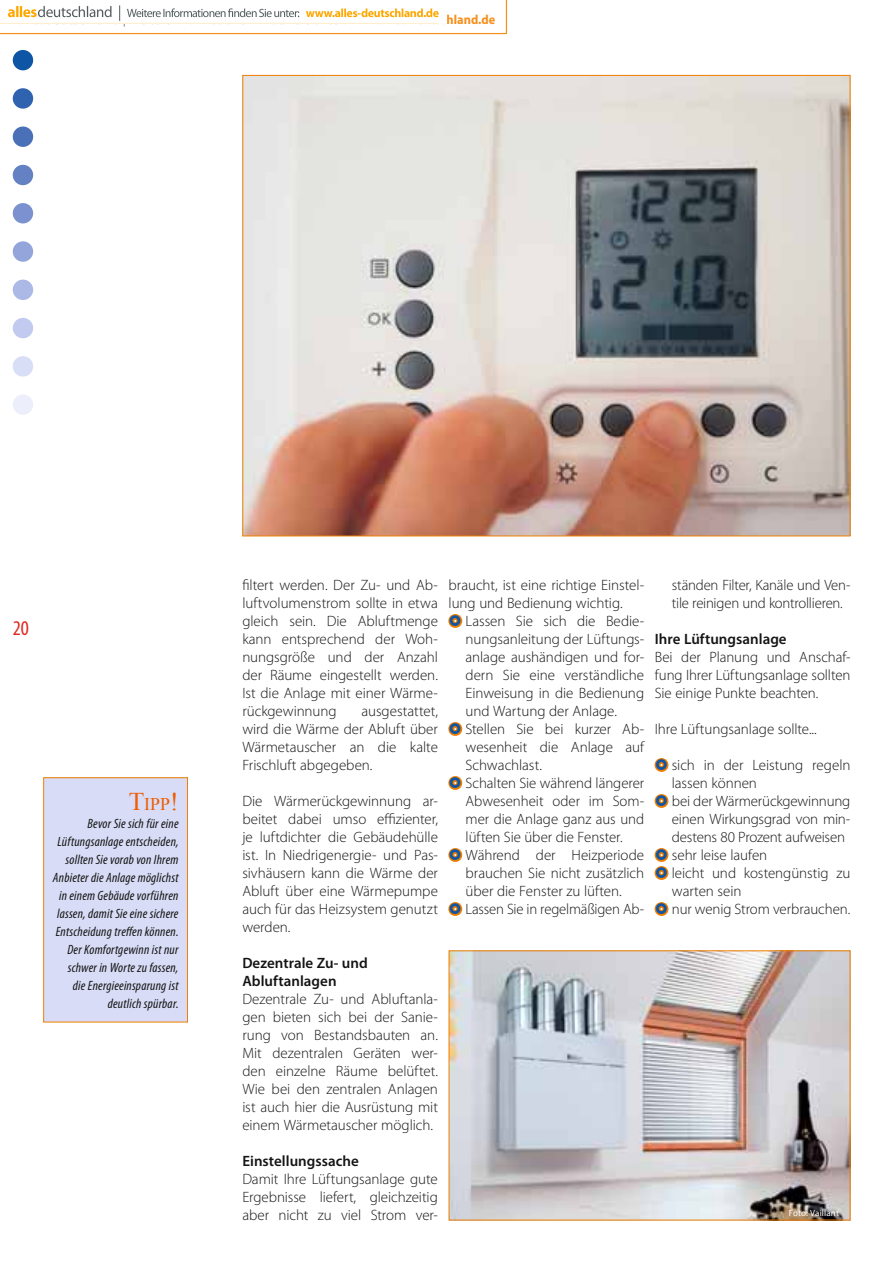
<style>
.page{position:relative;width:893px;height:1263px;background:#fff}
.page>*{position:absolute;margin:0;border:0;box-sizing:border-box;transform-origin:0 0}
.t1{font:condensed 21px "Myriad Pro";color:#de2921}
.t2{font:17.85px "Times New Roman";color:#ed5d04}
.t3{font:300 15px/18px "Myriad Pro";letter-spacing:-.005em;color:#131413;text-align:justify}
.t4{font:600 15px/18px "Myriad Pro";color:#131413}
.t5{font:italic condensed 13.5px/18px "Myriad Pro";letter-spacing:.015em;color:#131413;text-align:right}
.t6{font:9px "Myriad Pro";letter-spacing:.015em;color:#fff}
.s1{font-size:25.5px}
</style>
<div class="page">
<div style="left:13px;top:50px;width:20px;height:20px;background:#0e56a5;border-radius:50%"></div>
<div style="left:13px;top:88px;width:20px;height:21px;background:#3063af;border-radius:50%"></div>
<div style="left:13px;top:126px;width:20px;height:21px;background:#4a71b8;border-radius:50%"></div>
<div style="left:13px;top:165px;width:20px;height:20px;background:#6381c3;border-radius:50%"></div>
<div style="left:13px;top:203px;width:20px;height:20px;background:#7c92d0;border-radius:50%"></div>
<div style="left:13px;top:241px;width:20px;height:21px;background:#94a5dc;border-radius:50%"></div>
<div style="left:13px;top:280px;width:20px;height:20px;background:#acb9e7;border-radius:50%"></div>
<div style="left:13px;top:318px;width:20px;height:20px;background:#c2caef;border-radius:50%"></div>
<div style="left:13px;top:356px;width:20px;height:21px;background:#d7def6;border-radius:50%"></div>
<div style="left:13px;top:394px;width:20px;height:21px;background:#eceefb;border-radius:50%"></div>
<img style="left:244px;top:77px;width:604px;height:457px">
<div style="left:44px;top:778px;width:143px;height:244px;background:#d8dcf6"></div>
<div style="left:43px;top:777px;width:145px;height:245px;border:1px solid #f17e00"></div>
<img style="left:451px;top:952px;width:397px;height:266px">
<svg style="left:0;top:0;width:507px;height:34px"></svg>
<img style="left:0;top:0;width:446px;height:24px">
<h1 class="t1" style="left:13px;top:621px;width:18px">20</h1>
<p class="t2" style="left:129px;top:794px;width:51px"><span class="s1">T</span>IPP<span class="s1">!</span></p>
<p class="t5" style="left:53px;top:815px;width:127px">Bevor Sie sich für eine<br>Lüftungsanlage entscheiden, sollten Sie vorab von Ihrem<br>Anbieter die Anlage möglichst in einem Gebäude vorführen lassen, damit Sie eine sichere<br>Entscheidung treffen können.<br>Der Komfortgewinn ist nur schwer in Worte zu fassen, die Energieeinsparung ist deutlich spürbar.</p>
<p class="t3" style="left:242px;top:577px;width:197px">filtert werden. Der Zu- und Ab&shy;luftvolumenstrom sollte in etwa gleich sein. Die Abluftmenge kann entsprechend der Woh&shy;nungsgröße und der Anzahl der Räume eingestellt werden.<br>Ist die Anlage mit einer Wärme&shy;rückgewinnung</p>
<p class="t3" style="left:242px;top:703px;width:197px;text-indent:119px">ausgestattet, wird die Wärme der Abluft über Wärmetauscher an die kalte Frischluft abgegeben.</p>
<p class="t3" style="left:242px;top:793px;width:197px">Die Wärmerückgewinnung ar&shy;beitet dabei umso effizienter, je luftdichter die Gebäudehülle ist. In Niedrigenergie- und Pas&shy;sivhäusern kann die Wärme der Abluft über eine Wärmepumpe auch für das Heizsystem genutzt werden.</p>
<p class="t4" style="left:242px;top:955px;width:127px">Dezentrale Zu- und<br>Abluftanlagen</p>
<p class="t3" style="left:242px;top:991px;width:197px">Dezentrale Zu- und Abluftanla&shy;gen bieten sich bei der Sanie&shy;rung von Bestandsbauten an.<br>Mit dezentralen Geräten wer&shy;den einzelne Räume belüftet.<br>Wie bei den zentralen Anlagen ist auch hier die Ausrüstung mit einem Wärmetauscher möglich.</p>
<p class="t4" style="left:242px;top:1153px;width:118px">Einstellungssache</p>
<p class="t3" style="left:242px;top:1171px;width:197px">Damit Ihre Lüftungsanlage gute Ergebnisse liefert, gleichzeitig aber nicht zu viel Strom ver-</p>
<p class="t3" style="left:449px;top:577px;width:197px">braucht, ist eine richtige Einstel&shy;lung und Bedienung wichtig.</p>
<p class="t3" style="left:466px;top:613px;width:180px;text-align:left">Lassen Sie sich die Bedie&shy;nungsanleitung der Lüftungs&shy;anlage aushändigen und for&shy;dern Sie eine verständliche<br>Einweisung in die Bedienung und Wartung der Anlage.<br>Stellen Sie bei kurzer Ab&shy;wesenheit die Anlage auf<br>Schwachlast.<br>Schalten Sie während längerer<br>Abwesenheit oder im Som&shy;mer die Anlage ganz aus und lüften Sie über die Fenster.<br>Während der Heizperiode brauchen Sie nicht zusätzlich über die Fenster zu lüften.<br>Lassen Sie in regelmäßigen Ab-</p>
<p class="t3" style="left:672px;top:577px;width:180px">ständen Filter, Kanäle und Ven&shy;tile reinigen und kontrollieren.</p>
<p class="t4" style="left:655px;top:631px;width:133px">Ihre Lüftungsanlage</p>
<p class="t3" style="left:655px;top:649px;width:197px">Bei der Planung und Anschaf&shy;fung Ihrer Lüftungsanlage sollten Sie einige Punkte beachten.</p>
<p class="t3" style="left:655px;top:721px;width:163px">Ihre Lüftungsanlage sollte...</p>
<p class="t3" style="left:672px;top:757px;width:180px;text-align:left">sich in der Leistung regeln lassen können<br>bei der Wärmerückgewinnung einen Wirkungsgrad von min&shy;destens 80 Prozent aufweisen sehr leise laufen<br>leicht und kostengünstig zu warten sein<br>nur wenig Strom verbrauchen.</p>
<p class="t6" style="left:789px;top:1210px;width:52px">Foto: Vaillant</p>
</div>
